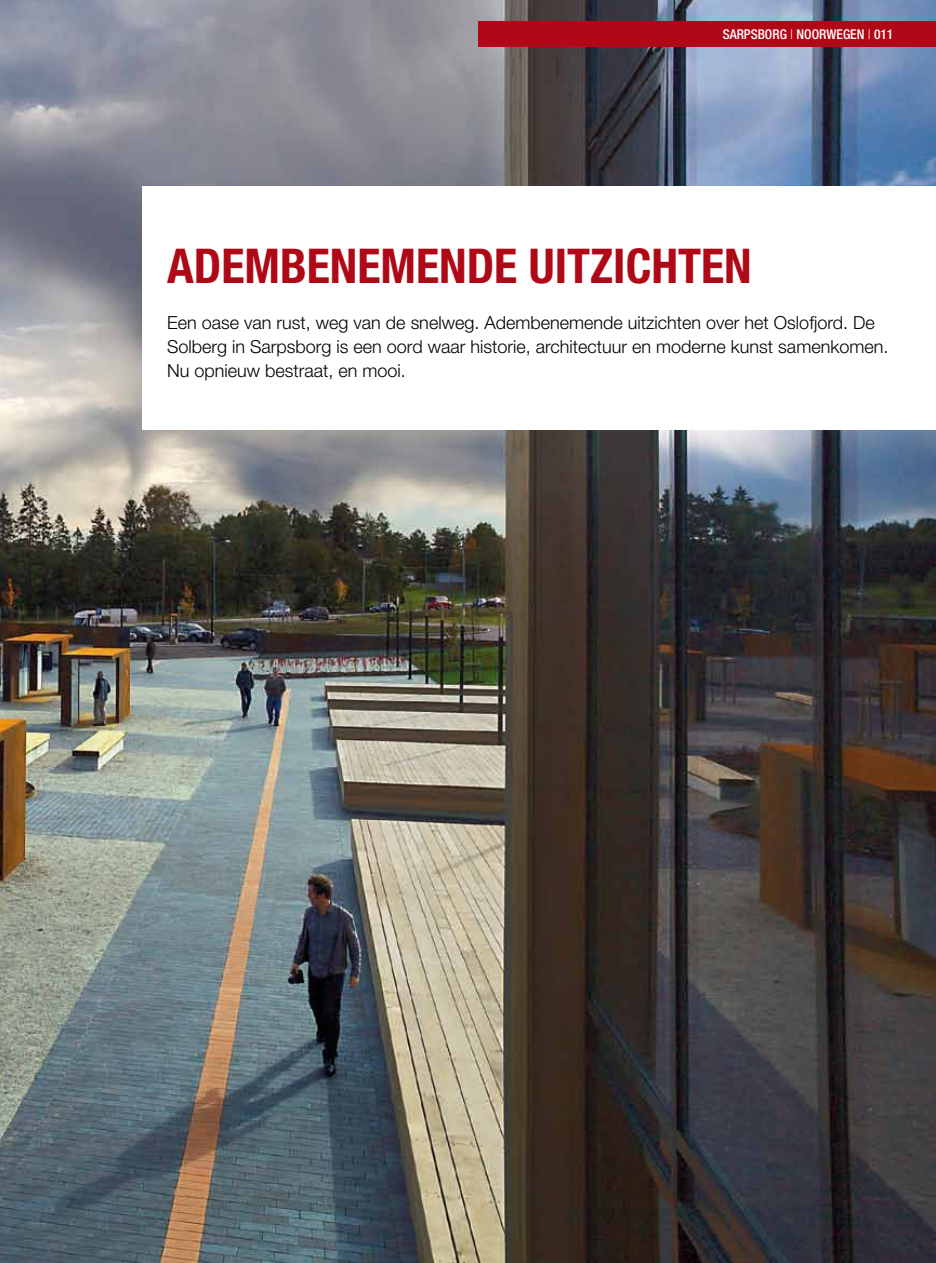
<style>
.page{position:relative;width:936px;height:1263px;background:#fff}
.page>*{position:absolute;margin:0;border:0;box-sizing:border-box;transform-origin:0 0}
.t1{font:700 condensed 48px "Helvetica Neue LT Pro";color:#af0917}
.t2{font:300 18px/24px "Helvetica Neue LT Pro";color:#000}
.t3{font:500 condensed 13.5px "Helvetica Neue LT Pro";color:#fff}
.s1{font-weight:300}
</style>
<div class="page">
<img style="left:0;top:0;width:935px;height:1263px">
<div style="left:478px;top:21px;width:457px;height:26px;background:#af0917"></div>
<div style="left:142px;top:186px;width:793px;height:243px;background:#fff"></div>
<p class="t3" style="left:722px;top:27px;width:172px">SARPSBORG <span class="s1">|</span> NOORWEGEN <span class="s1">|</span> 011</p>
<h1 class="t1" style="left:167px;top:237px;width:82px">ADEMBE</h1>
<h1 class="t1" style="left:330px;top:237px;width:423px">NEMENDE UITZICHTEN</h1>
<p class="t2" style="left:167px;top:310px;width:722px">Een oase van rust, weg van de snelweg. Adembenemende uitzichten over het Oslofjord. De<br>Solberg in Sarpsborg is een oord waar historie, architectuur en moderne kunst samenkomen.<br>Nu opnieuw bestraat, en mooi.</p>
</div>
